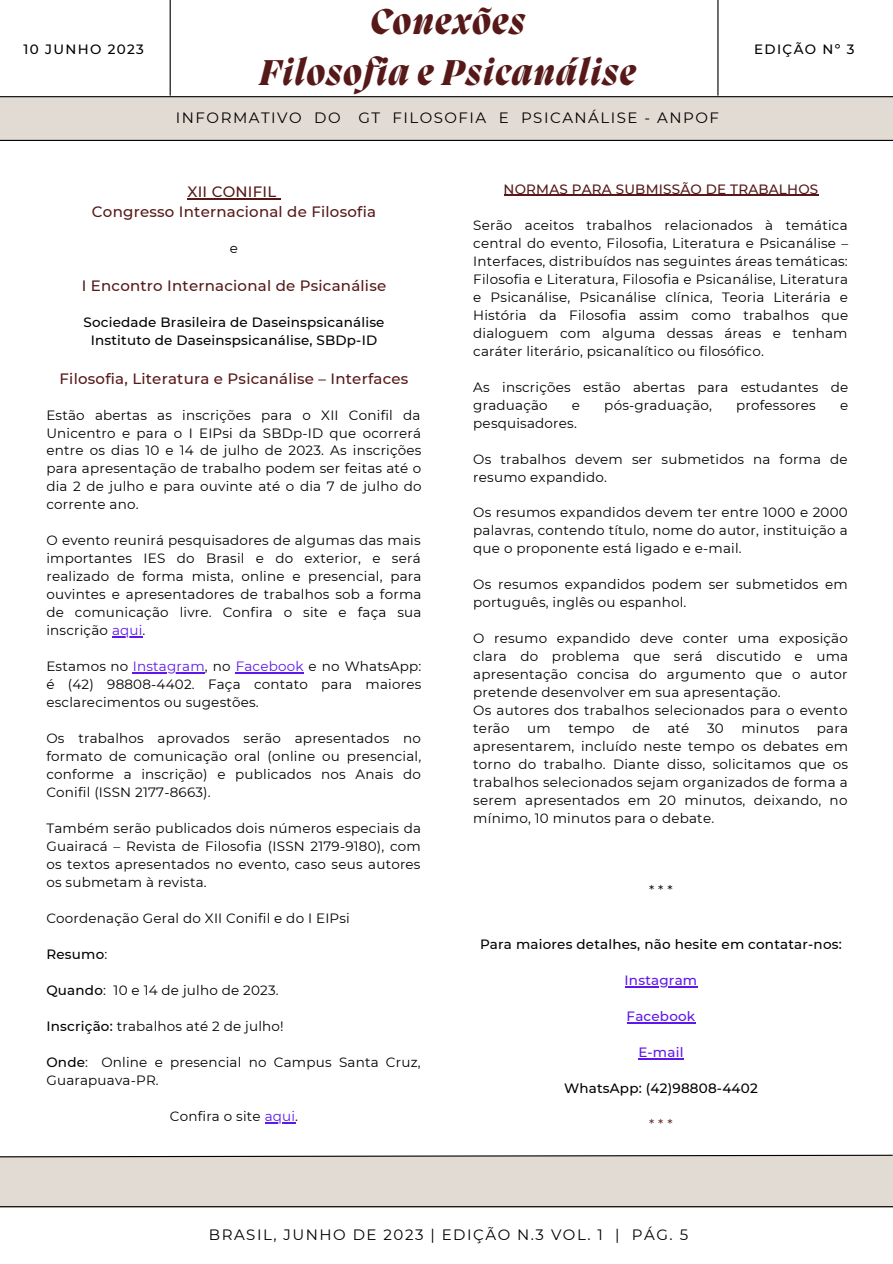
<style>
.page{position:relative;width:893px;height:1264px;background:#fff}
.page>*{position:absolute;margin:0;border:0;box-sizing:border-box;transform-origin:0 0}
.t1{font:italic 800 36.75px "Migra";letter-spacing:.04em;color:#571818}
.t2{font:500 15px "Montserrat";letter-spacing:.015em;color:#571818}
.t3{font:15px "Montserrat";letter-spacing:.1em;color:#000}
.t4{font:13.5px/18px "Montserrat";letter-spacing:.015em;color:#000;text-align:justify}
.t5{font:500 13.5px "Montserrat";letter-spacing:.015em;color:#000}
.t6{font:500 13.5px "Montserrat";letter-spacing:.015em;color:#571818}
.t7{font:500 13.5px "Montserrat";letter-spacing:.015em;color:#5e17eb}
.t8{font:500 13.5px "Montserrat";letter-spacing:.1em;color:#000}
.t9{font:13.5px "Montserrat";color:#571818}
.s1{color:#5e17eb}
.s2{font-weight:400}
.s3{font-weight:500}
</style>
<div class="page">
<div style="left:0;top:97px;width:892px;height:43px;background:#e1dbd3"></div>
<hr style="left:0;top:96px;width:892px;height:1px;background:#000">
<hr style="left:170px;top:0;width:1px;height:96px;background:#000">
<hr style="left:717px;top:0;width:1px;height:96px;background:#000">
<hr style="left:0;top:140px;width:892px;height:1px;background:#000">
<div style="left:0;top:1156px;width:892px;height:51px;background:#e1dbd3"></div>
<hr style="left:0;top:1206px;width:892px;height:1px;background:#000">
<svg style="left:0;top:1154px;width:892px;height:3px"></svg>
<hr style="left:503px;top:195px;width:315px;height:1px;background:#571818">
<hr style="left:624px;top:986px;width:73px;height:1px;background:#5e17eb">
<hr style="left:626px;top:1022px;width:69px;height:1px;background:#5e17eb">
<hr style="left:638px;top:1058px;width:45px;height:1px;background:#5e17eb">
<hr style="left:187px;top:198px;width:89px;height:1px;background:#571818">
<hr style="left:112px;top:636px;width:31px;height:1px;background:#5e17eb">
<hr style="left:133px;top:672px;width:72px;height:1px;background:#5e17eb">
<hr style="left:236px;top:672px;width:68px;height:1px;background:#5e17eb">
<hr style="left:265px;top:1122px;width:30px;height:1px;background:#5e17eb">
<p class="t1" style="left:370px;top:4px;width:156px">Conexões</p>
<p class="t1" style="left:259px;top:55px;width:377px">Filosofia e Psicanálise</p>
<p class="t3" style="left:176px;top:108px;width:544px">INFORMATIVO DO GT FILOSOFIA E PSICANÁLISE - ANPOF</p>
<p class="t8" style="left:24px;top:41px;width:122px">10 JUNHO 2023</p>
<p class="t8" style="left:754px;top:41px;width:102px">EDIÇÃO Nº 3</p>
<p class="t2" style="left:187px;top:182px;width:90px">XII CONIFIL</p>
<p class="t2" style="left:92px;top:202px;width:286px">Congresso Internacional de Filosofia</p>
<p class="t4" style="left:230px;top:239px;width:10px">e</p>
<p class="t2" style="left:82px;top:277px;width:306px">I Encontro Internacional de Psicanálise</p>
<p class="t5" style="left:83px;top:314px;width:302px">Sociedade Brasileira de Daseinspsicanálise</p>
<p class="t5" style="left:91px;top:332px;width:288px">Instituto de Daseinspsicanálise, SBDp-ID</p>
<p class="t2" style="left:60px;top:369px;width:350px">Filosofia, Literatura e Psicanálise – Interfaces</p>
<p class="t4" style="left:46px;top:405px;width:376px">Estão abertas as inscrições para o XII Conifil da Unicentro e para o I EIPsi da SBDp-ID que ocorrerá entre os dias 10 e 14 de julho de 2023. As inscrições para apresentação de trabalho podem ser feitas até o dia 2 de julho e para ouvinte até o dia 7 de julho do corrente ano.</p>
<p class="t4" style="left:46px;top:531px;width:376px">O evento reunirá pesquisadores de algumas das mais importantes IES do Brasil e do exterior, e será realizado de forma mista, online e presencial, para ouvintes e apresentadores de trabalhos sob a forma de comunicação livre. Confira o site e faça sua inscrição <span class="s1">aqui</span>.</p>
<p class="t4" style="left:46px;top:657px;width:376px">Estamos no <span class="s1">Instagram</span>, no <span class="s1">Facebook</span> e no WhatsApp: é (42) 98808-4402. Faça contato para maiores esclarecimentos ou sugestões.</p>
<p class="t4" style="left:46px;top:729px;width:376px">Os trabalhos aprovados serão apresentados no formato de comunicação oral (online ou presencial, conforme a inscrição) e publicados nos Anais do Conifil (ISSN 2177-8663).</p>
<p class="t4" style="left:46px;top:819px;width:376px">Também serão publicados dois números especiais da Guairacá – Revista de Filosofia (ISSN 2179-9180), com os textos apresentados no evento, caso seus autores os submetam à revista.</p>
<p class="t4" style="left:46px;top:909px;width:305px">Coordenação Geral do XII Conifil e do I EIPsi</p>
<p class="t5" style="left:46px;top:946px;width:62px">Resumo<span class="s2">:</span></p>
<p class="t4" style="left:46px;top:981px;width:234px"><span class="s3">Quando</span>: 10 e 14 de julho de 2023.</p>
<p class="t4" style="left:46px;top:1017px;width:239px"><span class="s3">Inscrição:</span> trabalhos até 2 de julho!</p>
<p class="t4" style="left:46px;top:1053px;width:376px"><span class="s3">Onde</span>: Online e presencial no Campus Santa Cruz,<br>Guarapuava-PR.</p>
<p class="t4" style="left:170px;top:1107px;width:130px">Confira o site <span class="s1">aqui</span>.</p>
<p class="t6" style="left:503px;top:180px;width:316px">NORMAS PARA SUBMISSÃO DE TRABALHOS</p>
<p class="t4" style="left:473px;top:216px;width:376px">Serão aceitos trabalhos relacionados à temática central do evento, Filosofia, Literatura e Psicanálise – Interfaces, distribuídos nas seguintes áreas temáticas:<br>Filosofia e Literatura, Filosofia e Psicanálise, Literatura e Psicanálise, Psicanálise clínica, Teoria Literária e História da Filosofia assim como trabalhos que dialoguem com alguma dessas áreas e tenham caráter literário, psicanalítico ou filosófico.</p>
<p class="t4" style="left:473px;top:378px;width:376px">As inscrições estão abertas para estudantes de graduação</p>
<p class="t4" style="left:572px;top:395px;width:10px">e</p>
<p class="t4" style="left:604px;top:395px;width:109px">pós-graduação,</p>
<p class="t4" style="left:736px;top:395px;width:81px">professores</p>
<p class="t4" style="left:839px;top:395px;width:10px">e</p>
<p class="t4" style="left:473px;top:413px;width:105px">pesquisadores.</p>
<p class="t4" style="left:473px;top:449px;width:376px">Os trabalhos devem ser submetidos na forma de resumo expandido.</p>
<p class="t4" style="left:473px;top:503px;width:376px">Os resumos expandidos devem ter entre 1000 e 2000 palavras, contendo título, nome do autor, instituição a que o proponente está ligado e e-mail.</p>
<p class="t4" style="left:473px;top:575px;width:376px">Os resumos expandidos podem ser submetidos em português, inglês ou espanhol.</p>
<p class="t4" style="left:473px;top:629px;width:376px">O resumo expandido deve conter uma exposição clara do problema que será discutido e uma apresentação concisa do argumento que o autor pretende desenvolver em sua apresentação.</p>
<p class="t4" style="left:473px;top:701px;width:375px">Os autores dos trabalhos selecionados para o evento terão</p>
<p class="t4" style="left:527px;top:719px;width:25px">um</p>
<p class="t4" style="left:568px;top:719px;width:48px">tempo</p>
<p class="t4" style="left:632px;top:719px;width:19px">de</p>
<p class="t4" style="left:667px;top:719px;width:23px">até</p>
<p class="t4" style="left:707px;top:719px;width:18px">30</p>
<p class="t4" style="left:741px;top:719px;width:59px">minutos</p>
<p class="t4" style="left:473px;top:719px;width:376px;text-indent:343px">para apresentarem, incluído neste tempo os debates em torno do trabalho. Diante disso, solicitamos que os trabalhos selecionados sejam organizados de forma a serem apresentados em 20 minutos, deixando, no mínimo, 10 minutos para o debate.</p>
<p class="t4" style="left:649px;top:881px;width:25px">***</p>
<p class="t5" style="left:480px;top:936px;width:363px">Para maiores detalhes, não hesite em contatar-nos:</p>
<p class="t7" style="left:624px;top:972px;width:74px">Instagram</p>
<p class="t7" style="left:626px;top:1008px;width:70px">Facebook</p>
<p class="t7" style="left:638px;top:1044px;width:47px">E-mail</p>
<p class="t5" style="left:564px;top:1080px;width:195px">WhatsApp: (42)98808-4402</p>
<p class="t9" style="left:649px;top:1116px;width:25px">***</p>
<p class="t3" style="left:209px;top:1224px;width:480px">BRASIL, JUNHO DE 2023 | EDIÇÃO N.3 VOL. 1 | PÁG. 5</p>
</div>
